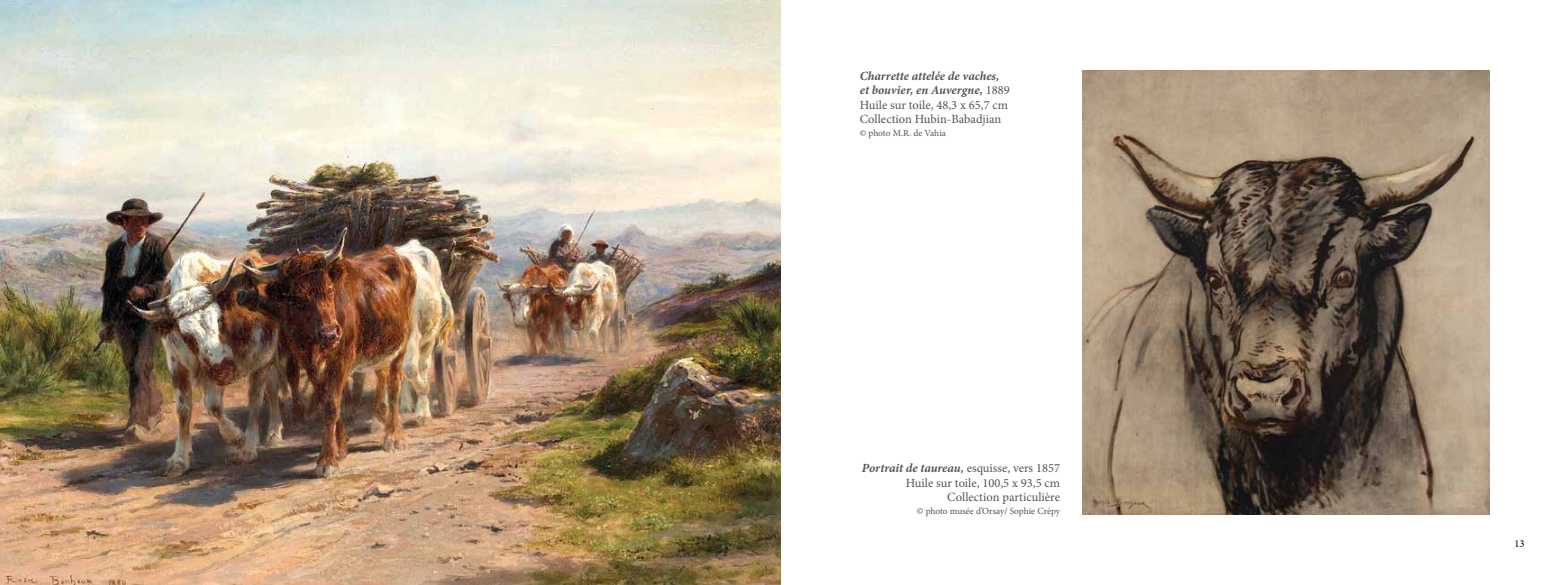
<style>
.page{position:relative;width:1560px;height:585px;background:#fff}
.page>*{position:absolute;margin:0;border:0;box-sizing:border-box;transform-origin:0 0}
.t1{font:12.5px/14.4px "Minion Pro";color:#505456;text-align:right}
.t2{font:10.62px "Minion Pro";color:#000}
.t3{font:9.38px "Minion Pro";letter-spacing:-.005em;color:#505456}
.s1{font-weight:700;font-style:italic}
</style>
<div class="page">
<img style="left:1082px;top:71px;width:406px;height:443px">
<img style="left:0;top:0;width:780px;height:585px">
<p class="t1" style="left:859px;top:69px;width:151px;text-align:left"><span class="s1">Charrette attelée de vaches, et bouvier, en Auvergne,</span> 1889<br>Huile sur toile, 48,3 x 65,7 cm<br>Collection Hubin-Babadjian</p>
<p class="t3" style="left:859px;top:127px;width:88px">© photo M.R. de Vahia</p>
<p class="t1" style="left:861px;top:461px;width:199px"><span class="s1">Portrait de taureau,</span> esquisse, vers 1857<br>Huile sur toile, 100,5 x 93,5 cm<br>Collection particulière</p>
<p class="t3" style="left:916px;top:505px;width:145px">© photo musée d’Orsay/ Sophie Crépy</p>
<p class="t2" style="left:1513px;top:536px;width:12px">13</p>
</div>
